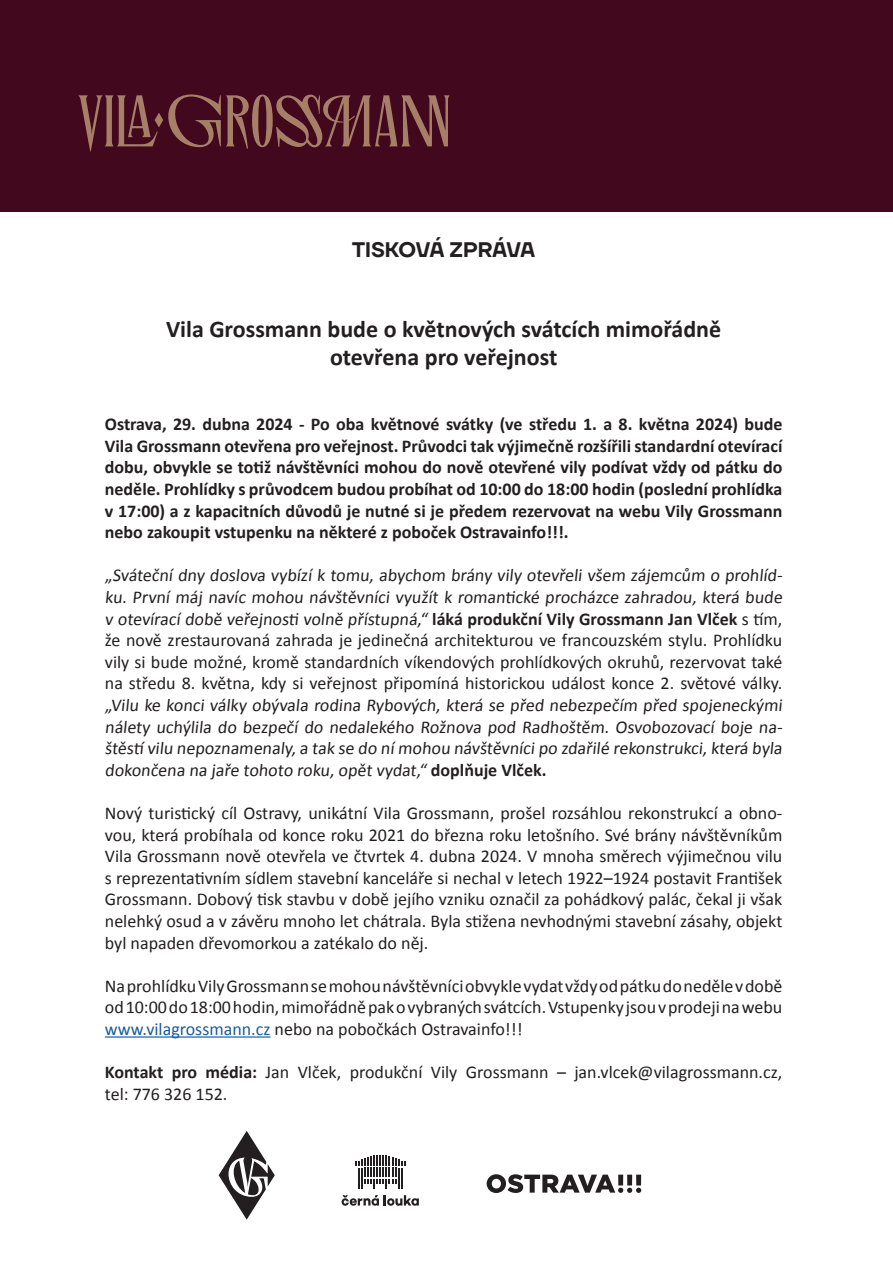
<style>
.page{position:relative;width:893px;height:1263px;background:#fff}
.page>*{position:absolute;margin:0;border:0;box-sizing:border-box;transform-origin:0 0}
.t1{font:700 24px/28.8px "Calibri";color:#231f20;text-align:center}
.t2{font:600 21px "TT Firs Neue Trl";color:#231f20}
.t3{font:18px/21.6px "Calibri";color:#231f20}
.t4{font:700 18px/21.6px "Calibri";color:#231f20;text-align:justify}
.s1{font-weight:700}
.s2{color:#175d9e}
</style>
<div class="page">
<div style="left:0;top:0;width:893px;height:212px;background:#42081d"></div>
<svg style="left:78px;top:94px;width:372px;height:58px"></svg>
<hr style="left:105px;top:1036px;width:166px;height:1px;background:#175d9e">
<svg style="left:219px;top:1131px;width:56px;height:89px"></svg>
<svg style="left:342px;top:1195px;width:77px;height:11px"></svg>
<svg style="left:355px;top:1155px;width:51px;height:33px"></svg>
<svg style="left:487px;top:1174px;width:154px;height:19px"></svg>
<p class="t2" style="left:352px;top:236px;width:184px">TISKOVÁ ZPRÁVA</p>
<h1 class="t1" style="left:166px;top:313px;width:557px">Vila Grossmann bude o květnových svátcích mimořádně otevřena pro veřejnost</h1>
<p class="t4" style="left:105px;top:413px;width:679px">Ostrava, 29. dubna 2024 - Po oba květnové svátky (ve středu 1. a 8. května 2024) bude Vila Grossmann otevřena pro veřejnost. Průvodci tak výjimečně rozšířili standardní otevírací dobu, obvykle se totiž návštěvníci mohou do nově otevřené vily podívat vždy od pátku do neděle. Prohlídky s průvodcem budou probíhat od 10:00 do 18:00 hodin (poslední prohlídka v 17:00) a z kapacitních důvodů je nutné si je předem rezervovat na webu Vily Grossmann nebo zakoupit vstupenku na některé z poboček Ostravainfo!!!.</p>
<p class="t3" style="left:105px;top:564px;width:682px">„Sváteční dny doslova vybízí k tomu, abychom brány vily otevřeli všem zájemcům o prohlíd&shy;ku. První máj navíc mohou návštěvníci využít k romantické procházce zahradou, která bude v otevírací době veřejnosti volně přístupná,“ <span class="s1">láká produkční Vily Grossmann Jan Vlček</span> s tím, že nově zrestaurovaná zahrada je jedinečná architekturou ve francouzském stylu. Prohlídku vily si bude možné, kromě standardních víkendových prohlídkových okruhů, rezervovat také na středu 8. května, kdy si veřejnost připomíná historickou událost konce 2. světové války. „Vilu ke konci války obývala rodina Rybových, která se před nebezpečím před spojeneckými nálety uchýlila do bezpečí do nedalekého Rožnova pod Radhoštěm. Osvobozovací boje na&shy;štěstí vilu nepoznamenaly, a tak se do ní mohou návštěvníci po zdařilé rekonstrukci, která byla dokončena na jaře tohoto roku, opět vydat,“ <span class="s1">doplňuje Vlček.</span></p>
<p class="t3" style="left:105px;top:802px;width:679px;text-align:justify">Nový turistický cíl Ostravy, unikátní Vila Grossmann, prošel rozsáhlou rekonstrukcí a obno&shy;vou, která probíhala od konce roku 2021 do března roku letošního. Své brány návštěvníkům Vila Grossmann nově otevřela ve čtvrtek 4. dubna 2024. V mnoha směrech výjimečnou vilu s reprezentativním sídlem stavební kanceláře si nechal v letech 1922–1924 postavit František Grossmann. Dobový tisk stavbu v době jejího vzniku označil za pohádkový palác, čekal ji však nelehký osud a v závěru mnoho let chátrala. Byla stižena nevhodnými stavební zásahy, objekt byl napaden dřevomorkou a zatékalo do něj.</p>
<p class="t3" style="left:105px;top:974px;width:679px;text-align:justify">Na prohlídku Vily Grossmann se mohou návštěvníci obvykle vydat vždy od pátku do neděle v době od 10:00 do 18:00 hodin, mimořádně pak o vybraných svátcích. Vstupenky jsou v prodeji na webu <span class="s2">www.vilagrossmann.cz</span> nebo na pobočkách Ostravainfo!!!</p>
<p class="t3" style="left:105px;top:1061px;width:679px"><span class="s1">Kontakt pro média:</span> Jan Vlček, produkční Vily Grossmann – jan.vlcek@vilagrossmann.cz, tel: 776 326 152.</p>
</div>
